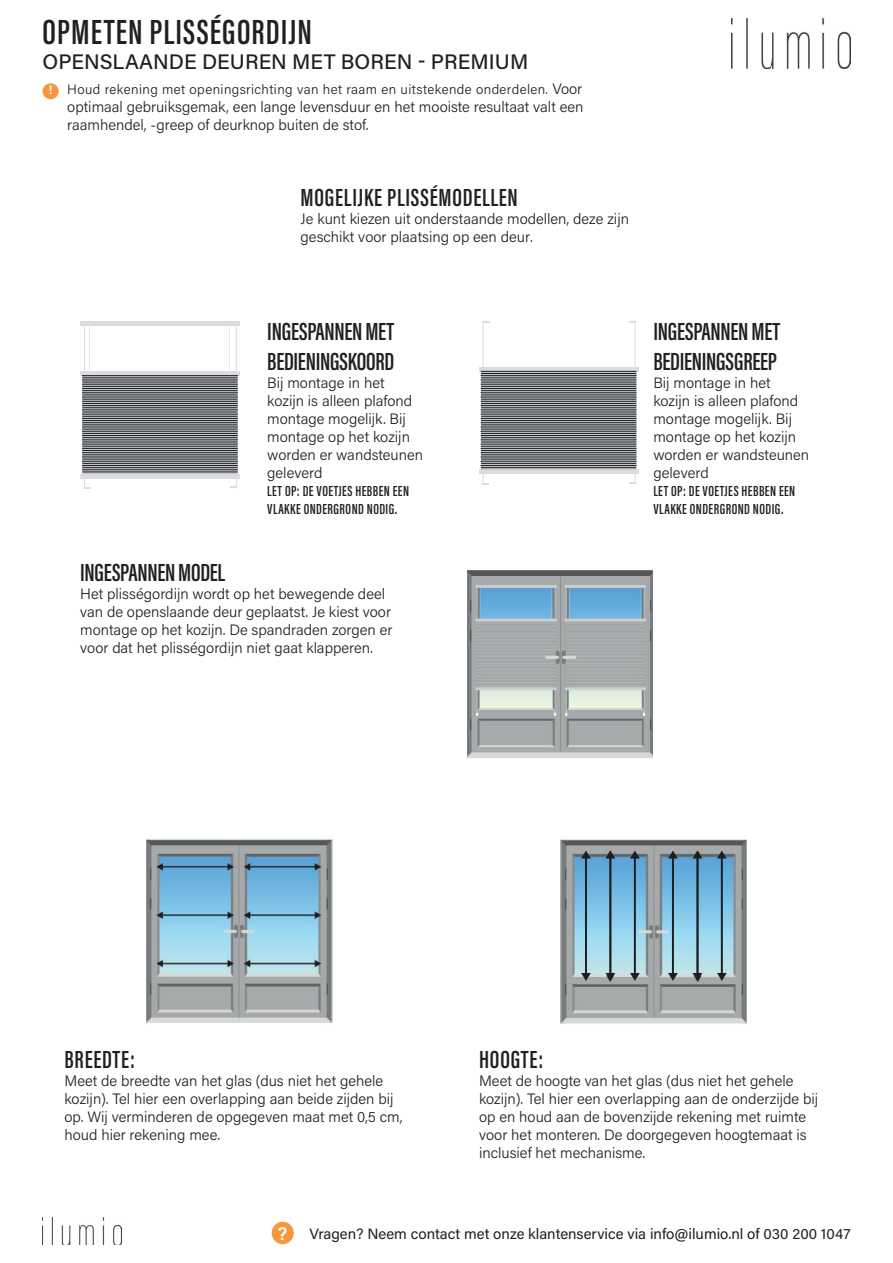
<style>
.page{position:relative;width:893px;height:1263px;background:#fff}
.page>*{position:absolute;margin:0;border:0;box-sizing:border-box;transform-origin:0 0}
.t1{font:600 36px "Acumin Pro Extra Cond";letter-spacing:.03em;color:#231f20}
.t2{font:600 25.5px/30.6px "Acumin Pro Extra Cond";letter-spacing:-.01em;color:#231f20}
.t3{font:600 25.5px "Acumin Pro Extra Cond";letter-spacing:.03em;color:#231f20}
.t4{font:500 21px "Acumin Pro";color:#231f20}
.t5{font:700 18px "Roboto";color:#fff}
.t6{font:300 15px/18px "Acumin Pro";color:#231f20}
.t7{font:600 15px/18px "Acumin Pro Extra Cond";letter-spacing:.03em;color:#231f20}
.t8{font:15px "Acumin Pro";color:#231f20}
.t9{font:300 13.5px "Acumin Pro";letter-spacing:.03em;color:#231f20}
.t10{font:700 12px "Roboto";color:#fff}
.s1{font-size:15px}
</style>
<div class="page">
<img style="left:732px;top:18px;width:118px;height:50px">
<img style="left:43px;top:1218px;width:78px;height:27px">
<div style="left:272px;top:1222px;width:22px;height:22px;background:#f7963f;border-radius:50%"></div>
<div style="left:43px;top:83px;width:16px;height:16px;background:#f7963f;border-radius:50%"></div>
<img style="left:467px;top:570px;width:186px;height:188px">
<img style="left:146px;top:839px;width:186px;height:184px">
<img style="left:561px;top:839px;width:186px;height:185px">
<hr style="left:609px;top:856px;width:2px;height:119px;background:#1b1f22">
<svg style="left:605px;top:850px;width:10px;height:8px"></svg>
<svg style="left:605px;top:973px;width:10px;height:8px"></svg>
<hr style="left:696px;top:856px;width:2px;height:119px;background:#1b1f22">
<svg style="left:692px;top:850px;width:10px;height:8px"></svg>
<svg style="left:692px;top:973px;width:10px;height:8px"></svg>
<hr style="left:585px;top:856px;width:2px;height:119px;background:#1b1f22">
<svg style="left:581px;top:850px;width:10px;height:8px"></svg>
<svg style="left:581px;top:973px;width:10px;height:8px"></svg>
<hr style="left:672px;top:856px;width:2px;height:119px;background:#1b1f22">
<svg style="left:668px;top:850px;width:10px;height:8px"></svg>
<svg style="left:668px;top:973px;width:10px;height:8px"></svg>
<hr style="left:634px;top:856px;width:2px;height:119px;background:#1b1f22">
<svg style="left:630px;top:850px;width:10px;height:8px"></svg>
<svg style="left:630px;top:973px;width:10px;height:8px"></svg>
<hr style="left:721px;top:856px;width:2px;height:119px;background:#1b1f22">
<svg style="left:717px;top:850px;width:10px;height:8px"></svg>
<svg style="left:717px;top:973px;width:10px;height:8px"></svg>
<hr style="left:84px;top:325px;width:1px;height:164px;background:#dbdcde">
<svg style="left:85px;top:487px;width:6px;height:2px"></svg>
<hr style="left:236px;top:325px;width:1px;height:163px;background:#dbdcde">
<hr style="left:80px;top:474px;width:160px;height:4px;background:#dbdcde">
<div style="left:80px;top:371px;width:160px;height:5px;background:#dbdcde"></div>
<hr style="left:80px;top:321px;width:160px;height:4px;background:#dbdcde">
<hr style="left:82px;top:375px;width:156px;height:1px;background:#1b1f22">
<svg style="left:82px;top:376px;width:156px;height:98px;background:#797b7d"></svg>
<hr style="left:82px;top:467px;width:156px;height:1px;background:#1b1f22">
<hr style="left:82px;top:469px;width:156px;height:1px;background:#1b1f22">
<hr style="left:82px;top:465px;width:156px;height:1px;background:#1b1f22">
<hr style="left:90px;top:325px;width:1px;height:46px;background:#ebebed">
<hr style="left:230px;top:325px;width:1px;height:46px;background:#ebebed">
<svg style="left:230px;top:486px;width:6px;height:2px"></svg>
<hr style="left:483px;top:321px;width:1px;height:164px;background:#dbdcde">
<hr style="left:635px;top:321px;width:1px;height:163px;background:#dbdcde">
<hr style="left:479px;top:470px;width:159px;height:4px;background:#dbdcde">
<svg style="left:479px;top:367px;width:159px;height:4px"></svg>
<svg style="left:481px;top:371px;width:156px;height:99px;background:#787a7d"></svg>
<hr style="left:481px;top:463px;width:155px;height:1px;background:#1b1f22">
<hr style="left:481px;top:465px;width:156px;height:1px;background:#1b1f22">
<hr style="left:481px;top:461px;width:156px;height:1px;background:#1b1f22">
<svg style="left:629px;top:482px;width:6px;height:2px"></svg>
<svg style="left:629px;top:321px;width:6px;height:2px"></svg>
<h1 class="t1" style="left:43px;top:10px;width:271px">OPMETEN PLISSÉGORDIJN</h1>
<h3 class="t4" style="left:43px;top:47px;width:487px">OPENSLAANDE DEUREN MET BOREN - PREMIUM</h3>
<p class="t10" style="left:49px;top:82px;width:5px">!</p>
<p class="t9" style="left:67px;top:80px;width:516px">Houd rekening met openingsrichting van het raam en uitstekende onderdelen. <span class="s1">Voor</span></p>
<p class="t6" style="left:67px;top:97px;width:518px">optimaal gebruiksgemak, een lange levensduur en het mooiste resultaat valt een raamhendel, -greep of deurknop buiten de stof.</p>
<h2 class="t3" style="left:301px;top:182px;width:219px">MOGELIJKE PLISSÉMODELLEN</h2>
<p class="t6" style="left:301px;top:209px;width:330px">Je kunt kiezen uit onderstaande modellen, deze zijn geschikt voor plaatsing op een deur.</p>
<h2 class="t2" style="left:267px;top:316px;width:129px">INGESPANNEN MET<br>BEDIENINGSKOORD</h2>
<p class="t6" style="left:267px;top:374px;width:157px">Bij montage in het kozijn is alleen plafond montage mogelijk. Bij montage op het kozijn worden er wandsteunen geleverd</p>
<p class="t7" style="left:267px;top:482px;width:143px">LET OP: DE VOETJES HEBBEN EEN<br>VLAKKE ONDERGROND NODIG.</p>
<h2 class="t2" style="left:80px;top:557px;width:147px">INGESPANNEN MODEL</h2>
<p class="t6" style="left:80px;top:584px;width:314px">Het plisségordijn wordt op het bewegende deel van de openslaande deur geplaatst. Je kiest voor montage op het kozijn. De spandraden zorgen er voor dat het plisségordijn niet gaat klapperen.</p>
<h2 class="t2" style="left:653px;top:316px;width:128px">INGESPANNEN MET<br>BEDIENINGSGREEP</h2>
<p class="t6" style="left:653px;top:374px;width:157px">Bij montage in het kozijn is alleen plafond montage mogelijk. Bij montage op het kozijn worden er wandsteunen geleverd</p>
<p class="t7" style="left:653px;top:482px;width:143px">LET OP: DE VOETJES HEBBEN EEN<br>VLAKKE ONDERGROND NODIG.</p>
<h2 class="t3" style="left:64px;top:1044px;width:72px">BREEDTE:</h2>
<p class="t6" style="left:64px;top:1071px;width:340px">Meet de breedte van het glas (dus niet het gehele kozijn). Tel hier een overlapping aan beide zijden bij op. Wij verminderen de opgegeven maat met 0,5 cm, houd hier rekening mee.</p>
<h2 class="t2" style="left:479px;top:1044px;width:66px">HOOGTE:</h2>
<p class="t6" style="left:479px;top:1071px;width:341px">Meet de hoogte van het glas (dus niet het gehele kozijn). Tel hier een overlapping aan de onderzijde bij op en houd aan de bovenzijde rekening met ruimte voor het monteren. De doorgegeven hoogtemaat is inclusief het mechanisme.</p>
<p class="t5" style="left:278px;top:1220px;width:10px">?</p>
<p class="t8" style="left:310px;top:1223px;width:542px">Vragen? Neem contact met onze klantenservice via info@ilumio.nl of 030 200 1047</p>
</div>
